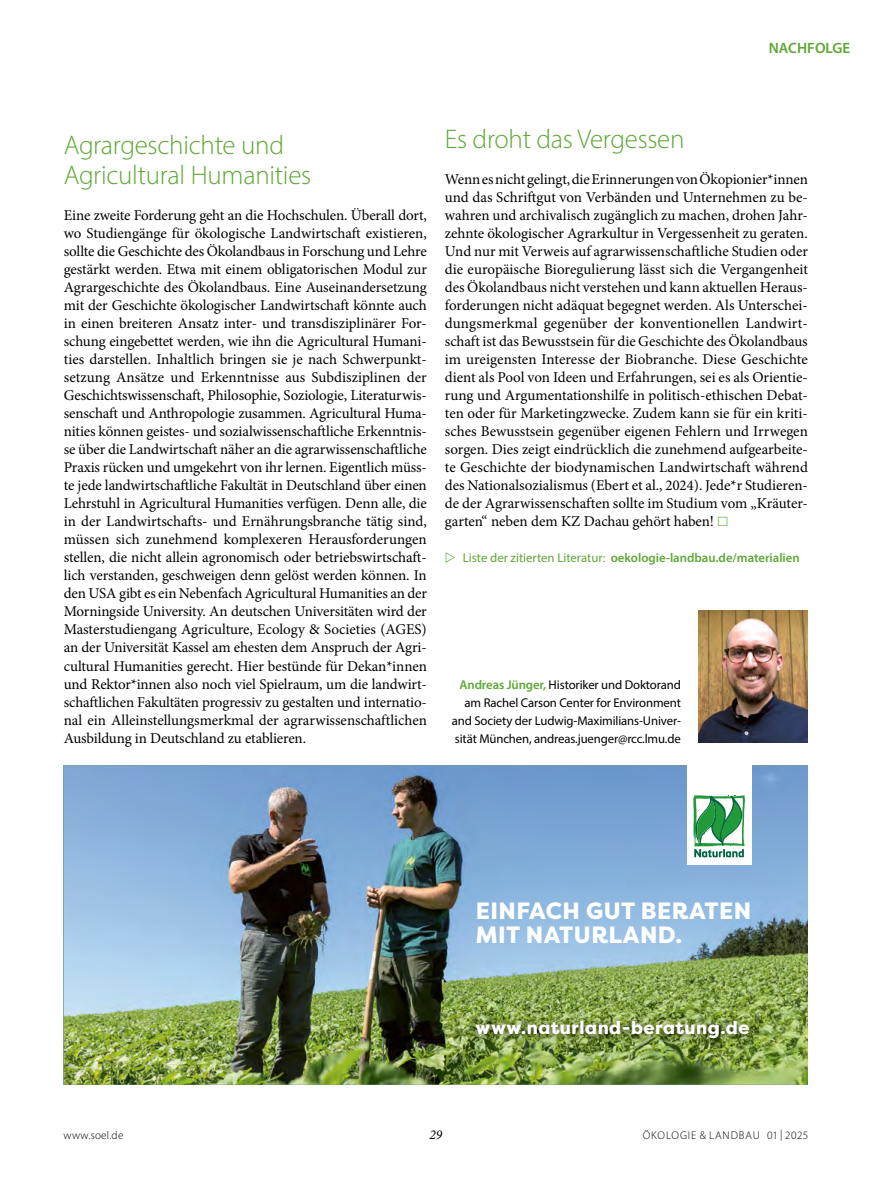
<style>
.page{position:relative;width:893px;height:1191px;background:#fff}
.page>*{position:absolute;margin:0;border:0;box-sizing:border-box;transform-origin:0 0}
.t1{font:300 27px/30.8px "Myriad Pro";letter-spacing:-.01em;color:#5ea836}
.t2{font:800 23.55px/24px "Filson Pro";letter-spacing:.02em;color:#fff}
.t3{font:800 18px "Filson Pro";letter-spacing:.03em;color:#fff}
.t4{font:15px/18px "Minion Pro";letter-spacing:-.01em;color:#000;text-align:justify}
.t5{font:600 15px "Myriad Pro";letter-spacing:.005em;color:#5ea836}
.t6{font:italic 13.5px "Minion Pro";color:#000}
.t7{font:12.75px/18px "Myriad Pro";letter-spacing:-.01em;color:#000;text-align:right}
.t8{font:600 12.75px "Myriad Pro";color:#5ea836}
.t9{font:300 11.25px "Myriad Pro";letter-spacing:.08em;color:#000}
.t10{font:300 11.25px "Myriad Pro";letter-spacing:.02em;color:#000}
.s1{font-weight:400}
.s2{font-weight:600;color:#5ea836}
</style>
<div class="page">
<img style="left:699px;top:610px;width:109px;height:132px">
<img style="left:64px;top:765px;width:744px;height:319px">
<div style="left:687px;top:765px;width:64px;height:100px;background:#fff"></div>
<svg style="left:693px;top:795px;width:52px;height:62px"></svg>
<img style="left:467px;top:1012px;width:291px;height:36px">
<p class="t5" style="left:769px;top:38px;width:83px">NACHFOLGE</p>
<h1 class="t1" style="left:64px;top:129px;width:249px">Agrargeschichte und<br>Agricultural Humanities</h1>
<p class="t4" style="left:64px;top:207px;width:365px">Eine zweite Forderung geht an die Hochschulen. Überall dort, wo Studiengänge für ökologische Landwirtschaft existieren, sollte die Geschichte des Ökolandbaus in Forschung und Lehre gestärkt werden. Etwa mit einem obligatorischen Modul zur Agrargeschichte des Ökolandbaus. Eine Auseinandersetzung mit der Geschichte ökologischer Landwirtschaft könnte auch in einen breiteren Ansatz inter- und transdisziplinärer For&shy;schung eingebettet werden, wie ihn die Agricultural Humani&shy;ties darstellen. Inhaltlich bringen sie je nach Schwerpunkt&shy;setzung Ansätze und Erkenntnisse aus Subdisziplinen der Geschichtswissenschaft, Philosophie, Soziologie, Literaturwis&shy;senschaft und Anthropologie zusammen. Agricultural Huma&shy;nities können geistes- und sozialwissenschaftliche Erkenntnis&shy;se über die Landwirtschaft näher an die agrarwissenschaftliche Praxis rücken und umgekehrt von ihr lernen. Eigentlich müss&shy;te jede landwirtschaftliche Fakultät in Deutschland über einen Lehrstuhl in Agricultural Humanities verfügen. Denn alle, die in der Landwirtschafts- und Ernährungsbranche tätig sind, müssen sich zunehmend komplexeren Herausforderungen stellen, die nicht allein agronomisch oder betriebswirtschaft&shy;lich verstanden, geschweigen denn gelöst werden können. In den USA gibt es ein Nebenfach Agricultural Humanities an der Morningside University. An deutschen Universitäten wird der Masterstudiengang Agriculture, Ecology &amp; Societies (AGES) an der Universität Kassel am ehesten dem Anspruch der Agri&shy;cultural Humanities gerecht. Hier bestünde für Dekan*innen und Rektor*innen also noch viel Spielraum, um die landwirt&shy;schaftlichen Fakultäten progressiv zu gestalten und internatio&shy;nal ein Alleinstellungsmerkmal der agrarwissenschaftlichen Ausbildung in Deutschland zu etablieren.</p>
<h1 class="t1" style="left:445px;top:124px;width:241px">Es droht das Vergessen</h1>
<p class="t4" style="left:445px;top:171px;width:365px">Wenn es nicht gelingt, die Erinnerungen von Ökopionier*innen und das Schriftgut von Verbänden und Unternehmen zu be&shy;wahren und archivalisch zugänglich zu machen, drohen Jahr&shy;zehnte ökologischer Agrarkultur in Vergessenheit zu geraten.<br>Und nur mit Verweis auf agrarwissenschaftliche Studien oder die europäische Bioregulierung lässt sich die Vergangenheit des Ökolandbaus nicht verstehen und kann aktuellen Heraus&shy;forderungen nicht adäquat begegnet werden. Als Unterschei&shy;dungsmerkmal gegenüber der konventionellen Landwirt&shy;schaft ist das Bewusstsein für die Geschichte des Ökolandbaus im ureigensten Interesse der Biobranche. Diese Geschichte dient als Pool von Ideen und Erfahrungen, sei es als Orientie&shy;rung und Argumentationshilfe in politisch-ethischen Debat&shy;ten oder für Marketingzwecke. Zudem kann sie für ein kriti&shy;sches Bewusstsein gegenüber eigenen Fehlern und Irrwegen sorgen. Dies zeigt eindrücklich die zunehmend aufgearbeite&shy;te Geschichte der biodynamischen Landwirtschaft während des Nationalsozialismus (Ebert et al., 2024). Jede*r Studieren&shy;de der Agrarwissenschaften sollte im Studium vom „Kräuter&shy;garten“ neben dem KZ Dachau gehört haben!</p>
<p class="t8" style="left:463px;top:550px;width:338px"><span class="s1">Liste der zitierten Literatur:</span> oekologie-landbau.de/materialien</p>
<p class="t7" style="left:452px;top:675px;width:231px"><span class="s2">Andreas Jünger,</span> Historiker und Doktorand am Rachel Carson Center for Environment and Society der Ludwig-Maximilians-Univer&shy;sität München, andreas.juenger@rcc.lmu.de</p>
<h2 class="t2" style="left:476px;top:899px;width:277px">EINFACH GUT BERATEN<br>MIT NATURLAND.</h2>
<p class="t3" style="left:476px;top:1016px;width:275px">www.naturland-beratung.de</p>
<p class="t10" style="left:64px;top:1128px;width:61px">www.soel.de</p>
<p class="t9" style="left:643px;top:1128px;width:167px">ÖKOLOGIE &amp; LANDBAU 01 | 2025</p>
<p class="t6" style="left:429px;top:1125px;width:14px">29</p>
</div>
